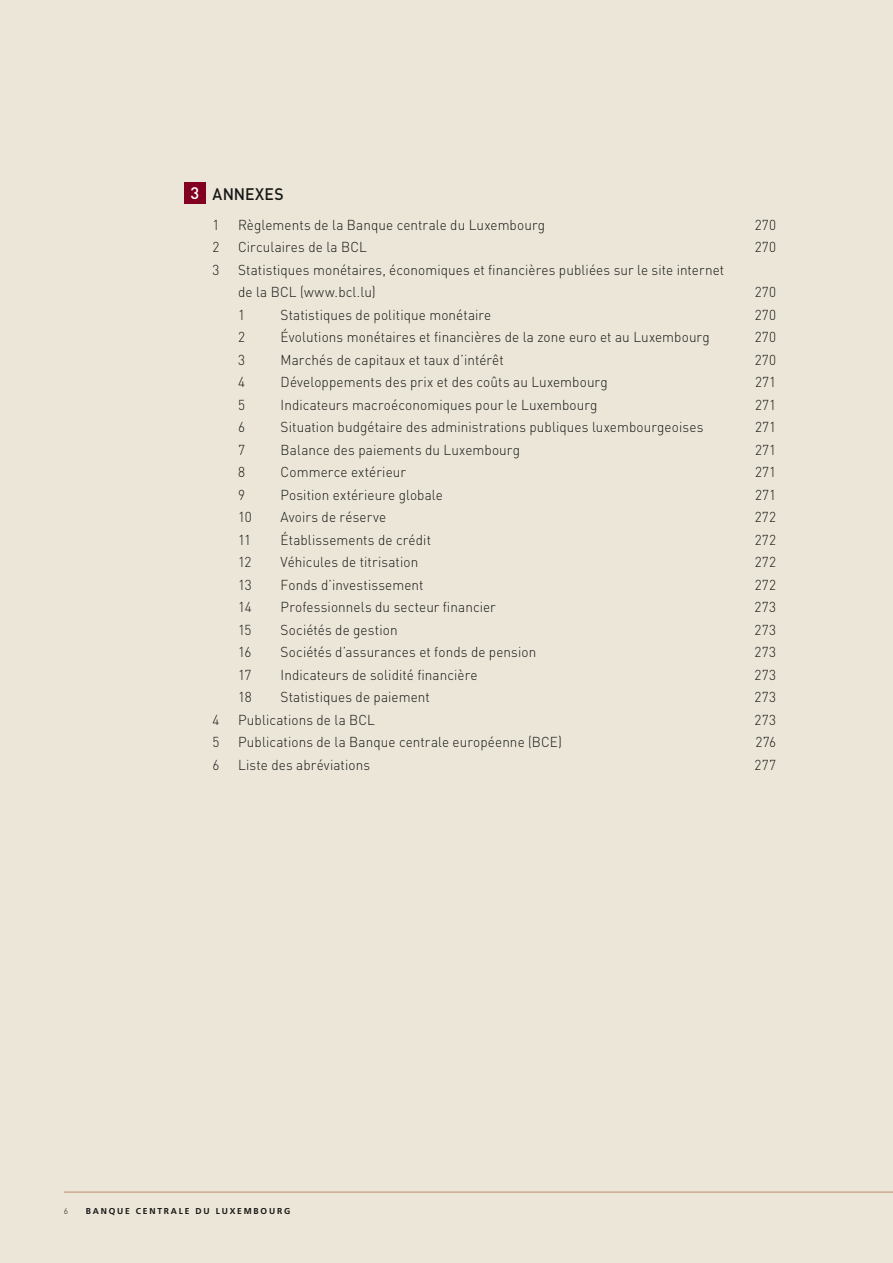
<style>
.page{position:relative;width:893px;height:1263px;background:#ebe6d7}
.page>*{position:absolute;margin:0;border:0;box-sizing:border-box;transform-origin:0 0}
.t1{font:500 16.5px "DIN Pro";letter-spacing:.02em;color:#151616;scale:.95 1}
.t2{font:500 16.5px "DIN Pro";color:#fff}
.t3{font:300 14.25px/22.5px "DIN Pro";letter-spacing:.01em;color:#151616;scale:.95 1}
.t4{font:700 8.55px "Frutiger";letter-spacing:.21em;color:#151616}
.t5{font:300 8.55px "DIN Pro";color:#151616}
</style>
<div class="page">
<div style="left:184px;top:182px;width:22px;height:22px;background:#820022"></div>
<hr style="left:64px;top:1192px;width:829px;height:1px;background:#bc8c70">
<p class="t2" style="left:191px;top:182px;width:10px">3</p>
<p class="t1" style="left:213px;top:183px;width:76px">ANNEXES</p>
<p class="t3" style="left:213px;top:213px;width:9px">1</p>
<p class="t3" style="left:238px;top:213px;width:325px">Règlements de la Banque centrale du Luxembourg</p>
<p class="t3" style="left:755px;top:213px;width:24px">270</p>
<p class="t3" style="left:213px;top:235px;width:9px">2</p>
<p class="t3" style="left:238px;top:235px;width:137px">Circulaires de la BCL</p>
<p class="t3" style="left:755px;top:235px;width:24px">270</p>
<p class="t3" style="left:213px;top:258px;width:9px">3</p>
<p class="t3" style="left:238px;top:258px;width:513px">Statistiques monétaires, économiques et financières publiées sur le site internet de la BCL (www.bcl.lu)</p>
<p class="t3" style="left:755px;top:280px;width:24px">270</p>
<p class="t3" style="left:238px;top:303px;width:9px">1</p>
<p class="t3" style="left:281px;top:303px;width:223px">Statistiques de politique monétaire</p>
<p class="t3" style="left:755px;top:303px;width:24px">270</p>
<p class="t3" style="left:238px;top:325px;width:9px">2</p>
<p class="t3" style="left:281px;top:325px;width:453px">Évolutions monétaires et financières de la zone euro et au Luxembourg</p>
<p class="t3" style="left:755px;top:325px;width:24px">270</p>
<p class="t3" style="left:238px;top:348px;width:9px">3</p>
<p class="t3" style="left:281px;top:348px;width:236px">Marchés de capitaux et taux d’intérêt</p>
<p class="t3" style="left:755px;top:348px;width:24px">270</p>
<p class="t3" style="left:238px;top:370px;width:9px">4</p>
<p class="t3" style="left:281px;top:370px;width:346px">Développements des prix et des coûts au Luxembourg</p>
<p class="t3" style="left:755px;top:370px;width:24px">271</p>
<p class="t3" style="left:238px;top:393px;width:9px">5</p>
<p class="t3" style="left:281px;top:393px;width:335px">Indicateurs macroéconomiques pour le Luxembourg</p>
<p class="t3" style="left:755px;top:393px;width:24px">271</p>
<p class="t3" style="left:238px;top:415px;width:9px">6</p>
<p class="t3" style="left:281px;top:415px;width:447px">Situation budgétaire des administrations publiques luxembourgeoises</p>
<p class="t3" style="left:755px;top:415px;width:24px">271</p>
<p class="t3" style="left:238px;top:438px;width:9px">7</p>
<p class="t3" style="left:281px;top:438px;width:253px">Balance des paiements du Luxembourg</p>
<p class="t3" style="left:755px;top:438px;width:24px">271</p>
<p class="t3" style="left:238px;top:460px;width:9px">8</p>
<p class="t3" style="left:281px;top:460px;width:133px">Commerce extérieur</p>
<p class="t3" style="left:755px;top:460px;width:24px">271</p>
<p class="t3" style="left:238px;top:483px;width:9px">9</p>
<p class="t3" style="left:281px;top:483px;width:172px">Position extérieure globale</p>
<p class="t3" style="left:755px;top:483px;width:24px">271</p>
<p class="t3" style="left:238px;top:505px;width:16px">10</p>
<p class="t3" style="left:281px;top:505px;width:113px">Avoirs de réserve</p>
<p class="t3" style="left:755px;top:505px;width:24px">272</p>
<p class="t3" style="left:238px;top:528px;width:15px">11</p>
<p class="t3" style="left:281px;top:528px;width:160px">Établissements de crédit</p>
<p class="t3" style="left:755px;top:528px;width:24px">272</p>
<p class="t3" style="left:238px;top:550px;width:16px">12</p>
<p class="t3" style="left:281px;top:550px;width:146px">Véhicules de titrisation</p>
<p class="t3" style="left:755px;top:550px;width:24px">272</p>
<p class="t3" style="left:238px;top:573px;width:16px">13</p>
<p class="t3" style="left:281px;top:573px;width:152px">Fonds d’investissement</p>
<p class="t3" style="left:755px;top:573px;width:24px">272</p>
<p class="t3" style="left:238px;top:595px;width:16px">14</p>
<p class="t3" style="left:281px;top:595px;width:228px">Professionnels du secteur financier</p>
<p class="t3" style="left:754px;top:595px;width:24px">273</p>
<p class="t3" style="left:238px;top:618px;width:16px">15</p>
<p class="t3" style="left:281px;top:618px;width:125px">Sociétés de gestion</p>
<p class="t3" style="left:754px;top:618px;width:24px">273</p>
<p class="t3" style="left:238px;top:640px;width:16px">16</p>
<p class="t3" style="left:281px;top:640px;width:271px">Sociétés d’assurances et fonds de pension</p>
<p class="t3" style="left:754px;top:640px;width:24px">273</p>
<p class="t3" style="left:238px;top:663px;width:15px">17</p>
<p class="t3" style="left:281px;top:663px;width:209px">Indicateurs de solidité financière</p>
<p class="t3" style="left:754px;top:663px;width:24px">273</p>
<p class="t3" style="left:238px;top:685px;width:16px">18</p>
<p class="t3" style="left:281px;top:685px;width:159px">Statistiques de paiement</p>
<p class="t3" style="left:754px;top:685px;width:24px">273</p>
<p class="t3" style="left:213px;top:708px;width:9px">4</p>
<p class="t3" style="left:238px;top:708px;width:146px">Publications de la BCL</p>
<p class="t3" style="left:754px;top:708px;width:24px">273</p>
<p class="t3" style="left:213px;top:730px;width:9px">5</p>
<p class="t3" style="left:238px;top:730px;width:342px">Publications de la Banque centrale européenne (BCE)</p>
<p class="t3" style="left:755px;top:730px;width:23px">276</p>
<p class="t3" style="left:213px;top:753px;width:9px">6</p>
<p class="t3" style="left:238px;top:753px;width:140px">Liste des abréviations</p>
<p class="t3" style="left:755px;top:753px;width:24px">277</p>
<p class="t5" style="left:64px;top:1205px;width:6px">6</p>
<p class="t4" style="left:86px;top:1206px;width:206px">BANQUE CENTRALE DU LUXEMBOURG</p>
</div>
